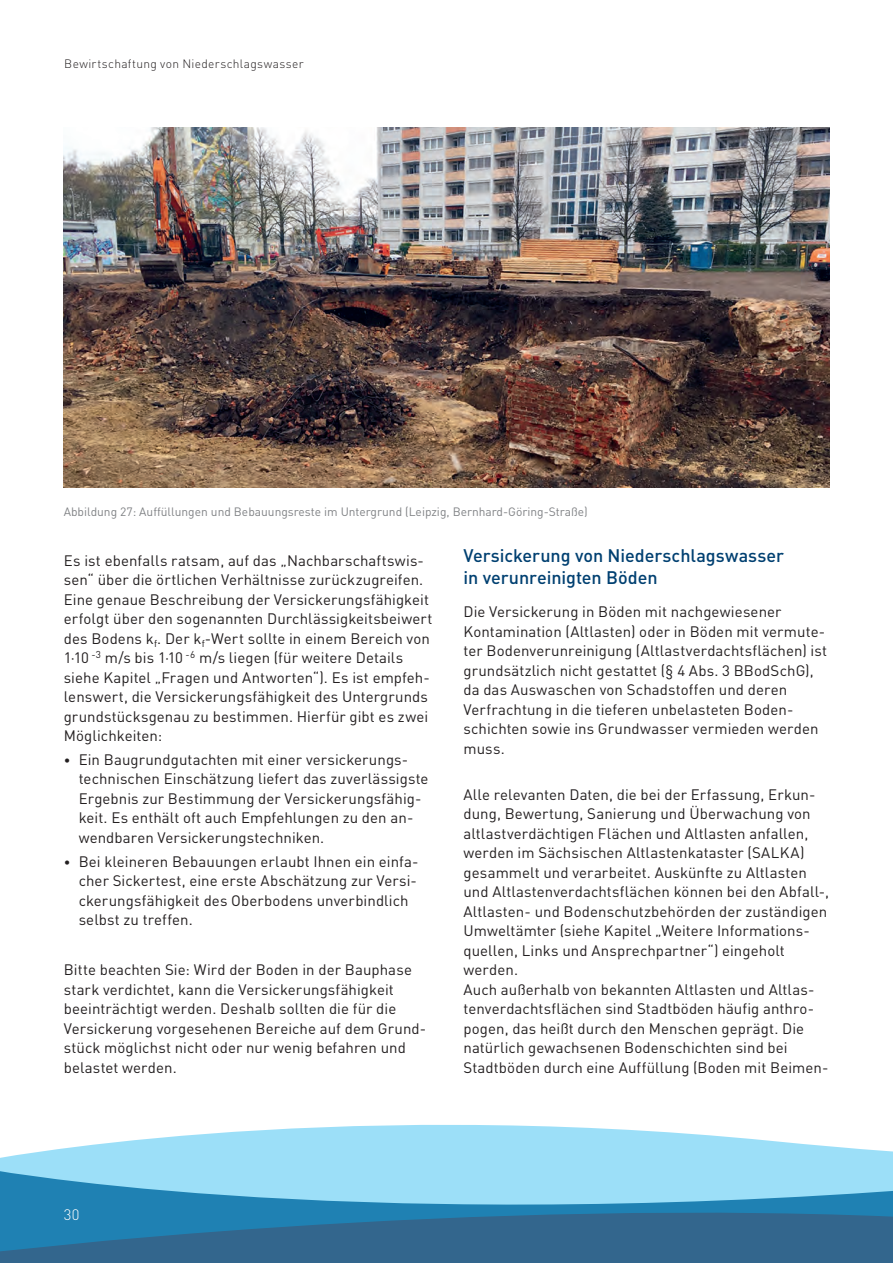
<style>
.page{position:relative;width:893px;height:1263px;background:#fff}
.page>*{position:absolute;margin:0;border:0;box-sizing:border-box;transform-origin:0 0}
.t1{font:500 18px/22.5px "DIN Pro";letter-spacing:-.005em;color:#004071}
.t2{font:15px/19.5px "DIN Pro";letter-spacing:.005em;color:#231f20}
.t3{font:300 15px "DIN Pro";color:#fff}
.t4{font:12px "DIN Pro";color:#808285}
.t5{font:300 12px "DIN Pro";letter-spacing:.03em;color:#231f20}
.s1{font-size:12.75px}
</style>
<div class="page">
<div style="left:0;top:1254px;width:893px;height:9px;background:#33668d"></div>
<svg style="left:0;top:1124px;width:893px;height:130px;background:#71b1d1"></svg>
<img style="left:64px;top:128px;width:765px;height:360px">
<p class="t5" style="left:64px;top:54px;width:241px">Bewirtschaftung von Niederschlagswasser</p>
<p class="t4" style="left:64px;top:503px;width:525px">Abbildung 27: Auffüllungen und Bebauungsreste im Untergrund (Leipzig, Bernhard-Göring-Straße)</p>
<p class="t2" style="left:64px;top:549px;width:370px">Es ist ebenfalls ratsam, auf das „Nachbarschaftswis&shy;sen“ über die örtlichen Verhältnisse zurückzugreifen.<br>Eine genaue Beschreibung der Versickerungsfähigkeit erfolgt über den sogenannten Durchlässigkeitsbeiwert des Bodens k<sub>f</sub>. Der k<sub>f</sub>-Wert sollte in einem Bereich von 1·10 <sup>-3</sup> m/s bis 1·10 <sup>-6</sup> m/s liegen (für weitere Details siehe Kapitel „Fragen und Antworten“). Es ist empfeh&shy;lenswert, die Versickerungsfähigkeit des Untergrunds grundstücksgenau zu bestimmen. Hierfür gibt es zwei Möglichkeiten:</p>
<p class="t2" style="left:79px;top:749px;width:351px;text-indent:-15px"><span class="s1">•</span> Ein Baugrundgutachten mit einer versickerungs&shy;technischen Einschätzung liefert das zuverlässigste Ergebnis zur Bestimmung der Versickerungsfähig&shy;keit. Es enthält oft auch Empfehlungen zu den an&shy;wendbaren Versickerungstechniken.</p>
<p class="t2" style="left:79px;top:850px;width:341px;text-indent:-15px"><span class="s1">•</span> Bei kleineren Bebauungen erlaubt Ihnen ein einfa&shy;cher Sickertest, eine erste Abschätzung zur Versi&shy;ckerungsfähigkeit des Oberbodens unverbindlich selbst zu treffen.</p>
<p class="t2" style="left:64px;top:959px;width:364px">Bitte beachten Sie: Wird der Boden in der Bauphase stark verdichtet, kann die Versickerungsfähigkeit beeinträchtigt werden. Deshalb sollten die für die Versickerung vorgesehenen Bereiche auf dem Grund&shy;stück möglichst nicht oder nur wenig befahren und belastet werden.</p>
<p class="t1" style="left:463px;top:543px;width:322px">Versickerung von Niederschlagswasser in verunreinigten Böden</p>
<p class="t2" style="left:463px;top:601px;width:365px">Die Versickerung in Böden mit nachgewiesener Kontamination (Altlasten) oder in Böden mit vermute&shy;ter Bodenverunreinigung (Altlastverdachtsflächen) ist grundsätzlich nicht gestattet (§ 4 Abs. 3 BBodSchG), da das Auswaschen von Schadstoffen und deren Verfrachtung in die tieferen unbelasteten Boden&shy;schichten sowie ins Grundwasser vermieden werden muss.</p>
<p class="t2" style="left:463px;top:783px;width:367px">Alle relevanten Daten, die bei der Erfassung, Erkun&shy;dung, Bewertung, Sanierung und Überwachung von altlastverdächtigen Flächen und Altlasten anfallen, werden im Sächsischen Altlastenkataster (SALKA) gesammelt und verarbeitet. Auskünfte zu Altlasten und Altlastenverdachtsflächen können bei den Abfall-, Altlasten- und Bodenschutzbehörden der zuständigen Umweltämter (siehe Kapitel „Weitere Informations&shy;quellen, Links und Ansprechpartner“) eingeholt werden.<br>Auch außerhalb von bekannten Altlasten und Altlas&shy;tenverdachtsflächen sind Stadtböden häufig anthro&shy;pogen, das heißt durch den Menschen geprägt. Die natürlich gewachsenen Bodenschichten sind bei Stadtböden durch eine Auffüllung (Boden mit Beimen-</p>
<p class="t3" style="left:64px;top:1204px;width:17px">30</p>
</div>
